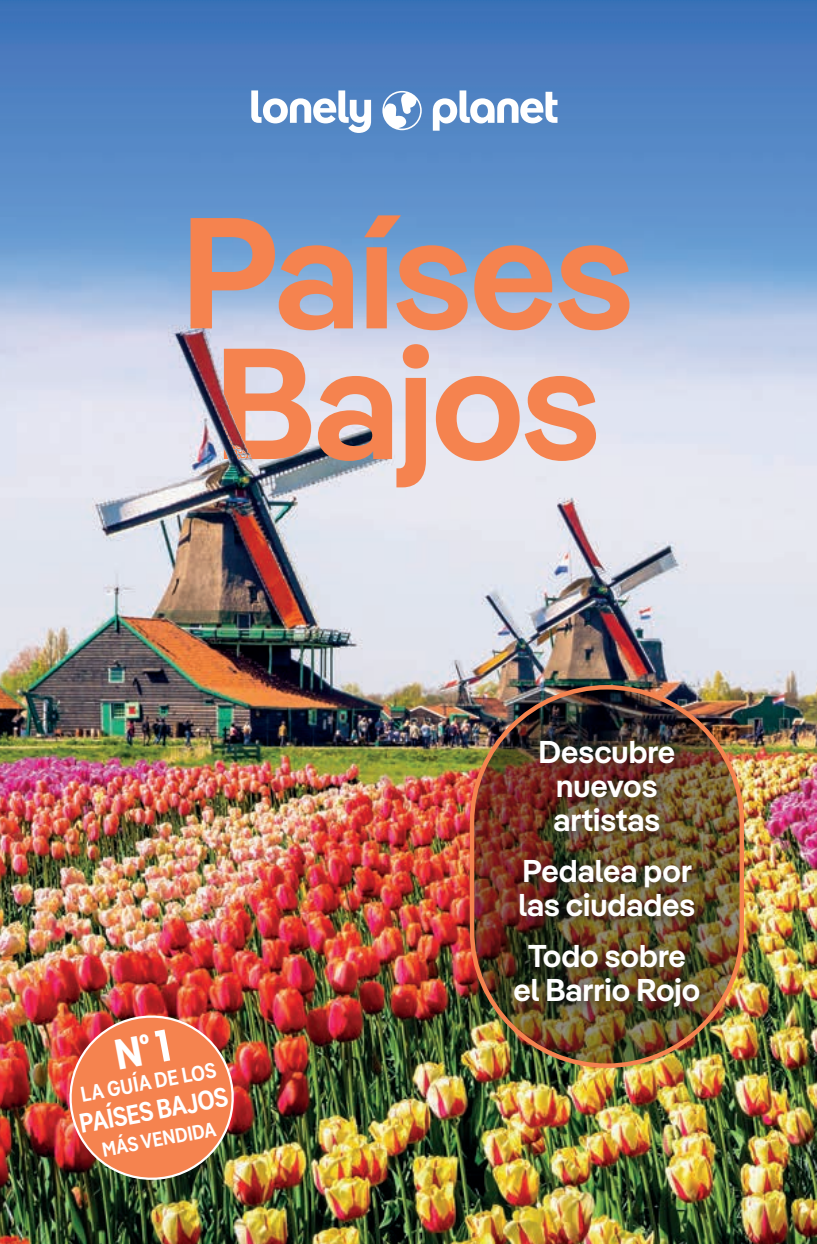
<style>
.page{position:relative;width:817px;height:1244px;background:#fff}
.page>*{position:absolute;margin:0;border:0;box-sizing:border-box;transform-origin:0 0}
.FC__TITLE_Large{font:600 157.5px/130.5px "Pangea";letter-spacing:-.01em;color:#f5834f}
.t1{font:600 31.5px/33.8px "Pangea";color:#fff;text-align:center}
.t2{font:27px "Pangea Text Cond Semi Bold LP";color:#fff}
.t3{font:21.38px "Pangea Text Cond Semi Bold LP";color:#fff}
.t4{font:20.25px "Pangea Text Cond Semi Bold LP";color:#fff}
</style>
<div class="page">
<img style="left:0;top:0;width:817px;height:1243px">
<img style="left:474px;top:689px;width:265px;height:374px">
<div style="left:470px;top:685px;width:274px;height:382px;border:4px solid #f5834f;border-radius:135px"></div>
<img style="left:175px;top:329px;width:77px;height:142px">
<svg style="left:251px;top:90px;width:120px;height:43px"></svg>
<svg style="left:433px;top:90px;width:124px;height:41px"></svg>
<svg style="left:382px;top:91px;width:40px;height:39px"></svg>
<img style="left:59px;top:1004px;width:185px;height:186px">
<p class="FC__TITLE_Large" style="left:181px;top:203px;width:454px">Países<br>Bajos</p>
<p class="t3" style="left:78px;top:1077px;width:139px;rotate:-10deg">LA GUÍA DE LOS</p>
<p class="t2" style="left:75px;top:1104px;width:153px;rotate:-11deg">PAÍSES BAJOS</p>
<p class="t4" style="left:99px;top:1133px;width:117px;rotate:-10deg">MÁS VENDIDA</p>
<p class="t1" style="left:538px;top:734px;width:138px">Descubre nuevos artistas</p>
<p class="t1" style="left:518px;top:853px;width:178px;text-align:left">Pedalea por las ciudades</p>
<p class="t1" style="left:513px;top:938px;width:188px">Todo sobre el Barrio Rojo</p>
</div>
